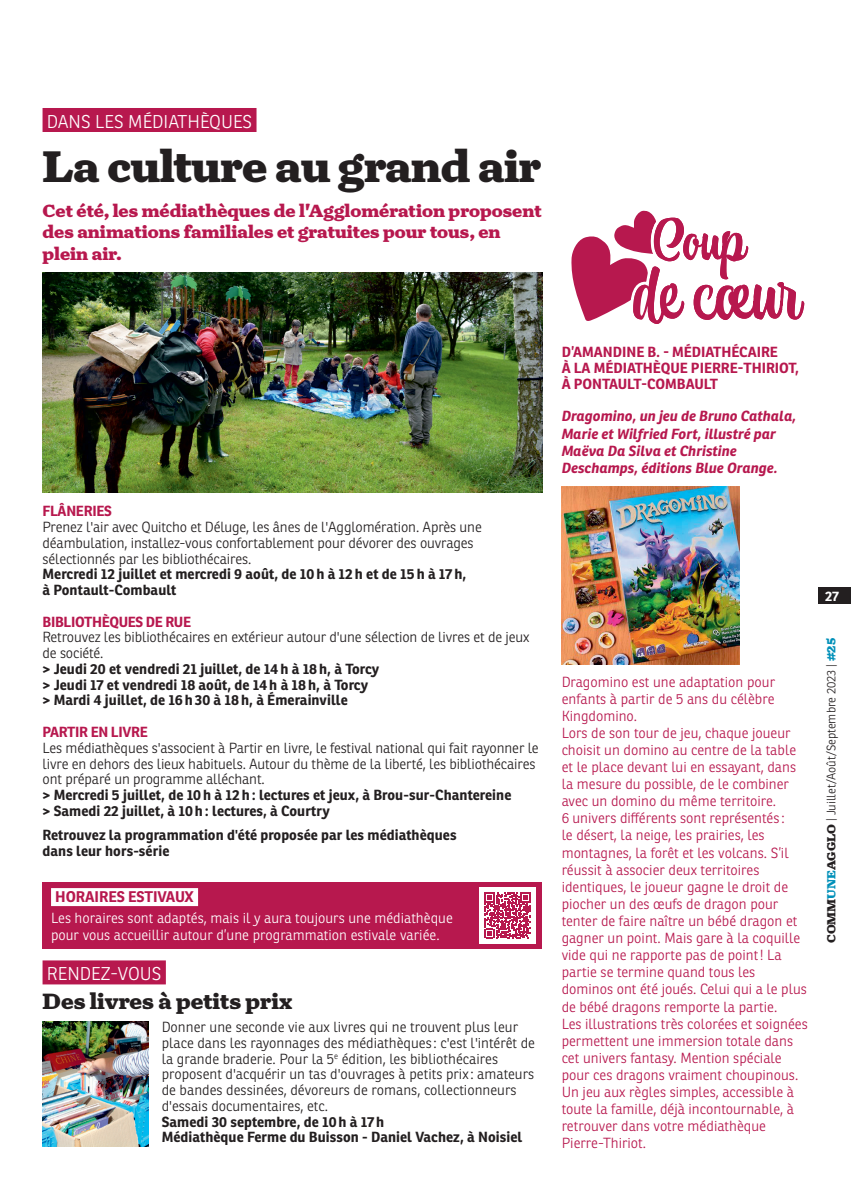
<style>
.page{position:relative;width:851px;height:1191px;background:#fff}
.page>*{position:absolute;margin:0;border:0;box-sizing:border-box;transform-origin:0 0}
.t1{font:900 45px "Turnip";letter-spacing:-.01em;color:#231f20}
.t2{font:900 22.5px "Turnip";color:#231f20}
.t3{font:900 18px/21.6px "Turnip";color:#b7184e}
.t4{font:300 18px "Ronnia";color:#fff}
.t5{font:700 15px "Ronnia";letter-spacing:-.005em;color:#b7184e}
.t6{font:300 14.25px/17.1px "Ronnia";color:#b7184e}
.t7{font:300 14.25px/15.8px "Ronnia";letter-spacing:-.01em;color:#231f20}
.t8{font:700 14.25px/15.8px "Ronnia";letter-spacing:.005em;color:#231f20}
.t9{font:700 14.25px/15.8px "Ronnia";letter-spacing:-.01em;color:#b7184e}
.t10{font:italic 700 14.25px/17.1px "Ronnia";color:#b7184e}
.t11{font:300 14.25px/17.1px "Ronnia";color:#fff}
.t12{font:700 13.5px "Ronnia";color:#fff}
.t13{font:300 12px "Ronnia";color:#231f20}
.s1{font-family:"Turnip";font-weight:900}
.s2{font-family:"Turnip";font-weight:900;color:#0090b9}
</style>
<div class="page">
<div style="left:43px;top:108px;width:213px;height:24px;background:#b7184e"></div>
<div style="left:43px;top:960px;width:123px;height:24px;background:#b7184e"></div>
<img style="left:561px;top:486px;width:178px;height:178px">
<svg style="left:571px;top:210px;width:234px;height:114px"></svg>
<div style="left:43px;top:882px;width:499px;height:66px;background:#b7184e"></div>
<div style="left:51px;top:888px;width:147px;height:18px;background:#fff"></div>
<img style="left:43px;top:272px;width:499px;height:220px">
<img style="left:42px;top:1021px;width:107px;height:125px">
<div style="left:479px;top:887px;width:57px;height:56px;background:#fff"></div>
<svg style="left:484px;top:892px;width:46px;height:46px"></svg>
<div style="left:817px;top:587px;width:33px;height:17px;background:#231f20"></div>
<p class="t4" style="left:47px;top:110px;width:207px">DANS LES MÉDIATHÈQUES</p>
<h1 class="t1" style="left:43px;top:137px;width:500px">La culture au grand air</h1>
<p class="t3" style="left:43px;top:200px;width:500px">Cet été, les médiathèques de l'Agglomération proposent des animations familiales et gratuites pour tous, en plein air.</p>
<p class="t9" style="left:43px;top:503px;width:71px">FLÂNERIES</p>
<p class="t7" style="left:43px;top:519px;width:441px">Prenez l'air avec Quitcho et Déluge, les ânes de l'Agglomération. Après une déambulation, installez-vous confortablement pour dévorer des ouvrages sélectionnés par les bibliothécaires.</p>
<p class="t8" style="left:43px;top:566px;width:425px">Mercredi 12 juillet et mercredi 9 août, de 10h à 12h et de 15h à 17h, à Pontault-Combault</p>
<p class="t9" style="left:43px;top:613px;width:150px">BIBLIOTHÈQUES DE RUE</p>
<p class="t7" style="left:43px;top:629px;width:488px">Retrouvez les bibliothécaires en extérieur autour d'une sélection de livres et de jeux de société.</p>
<p class="t8" style="left:43px;top:661px;width:338px">&gt; Jeudi 20 et vendredi 21 juillet, de 14h à 18h, à Torcy &gt; Jeudi 17 et vendredi 18 août, de 14h à 18h, à Torcy &gt; Mardi 4 juillet, de 16h30 à 18h, à Émerainville</p>
<p class="t9" style="left:43px;top:724px;width:107px">PARTIR EN LIVRE</p>
<p class="t7" style="left:43px;top:739px;width:497px">Les médiathèques s'associent à Partir en livre, le festival national qui fait rayonner le livre en dehors des lieux habituels. Autour du thème de la liberté, les bibliothécaires ont préparé un programme alléchant.</p>
<p class="t8" style="left:43px;top:787px;width:470px">&gt; Mercredi 5 juillet, de 10h à 12h: lectures et jeux, à Brou-sur-Chantereine &gt; Samedi 22 juillet, à 10h: lectures, à Courtry</p>
<p class="t8" style="left:43px;top:827px;width:415px">Retrouvez la programmation d'été proposée par les médiathèques dans leur hors-série</p>
<p class="t5" style="left:55px;top:887px;width:140px">HORAIRES ESTIVAUX</p>
<p class="t11" style="left:51px;top:909px;width:403px">Les horaires sont adaptés, mais il y aura toujours une médiathèque pour vous accueillir autour d’une programmation estivale variée.</p>
<p class="t4" style="left:47px;top:962px;width:116px">RENDEZ-VOUS</p>
<h2 class="t2" style="left:43px;top:986px;width:251px">Des livres à petits prix</h2>
<p class="t7" style="left:162px;top:1019px;width:375px">Donner une seconde vie aux livres qui ne trouvent plus leur place dans les rayonnages des médiathèques : c'est l'intérêt de la grande braderie. Pour la 5<sup>e</sup> édition, les bibliothécaires proposent d'acquérir un tas d'ouvrages à petits prix : amateurs de bandes dessinées, dévoreurs de romans, collectionneurs d'essais documentaires, etc.</p>
<p class="t8" style="left:162px;top:1113px;width:362px">Samedi 30 septembre, de 10h à 17h<br>Médiathèque Ferme du Buisson - Daniel Vachez, à Noisiel</p>
<p class="t9" style="left:561px;top:344px;width:239px">D’AMANDINE B. - MÉDIATHÉCAIRE<br>À LA MÉDIATHÈQUE PIERRE-THIRIOT,<br>À PONTAULT-COMBAULT</p>
<p class="t10" style="left:561px;top:408px;width:236px">Dragomino, un jeu de Bruno Cathala, Marie et Wilfried Fort, illustré par Maëva Da Silva et Christine Deschamps, éditions Blue Orange.</p>
<p class="t6" style="left:561px;top:673px;width:248px">Dragomino est une adaptation pour enfants à partir de 5 ans du célèbre Kingdomino.<br>Lors de son tour de jeu, chaque joueur choisit un domino au centre de la table et le place devant lui en essayant, dans la mesure du possible, de le combiner avec un domino du même territoire.<br>6 univers différents sont représentés :<br>le désert, la neige, les prairies, les montagnes, la forêt et les volcans. S’il réussit à associer deux territoires identiques, le joueur gagne le droit de piocher un des œufs de dragon pour tenter de faire naître un bébé dragon et gagner un point. Mais gare à la coquille vide qui ne rapporte pas de point! La partie se termine quand tous les dominos ont été joués. Celui qui a le plus de bébé dragons remporte la partie.<br>Les illustrations très colorées et soignées permettent une immersion totale dans cet univers fantasy. Mention spéciale pour ces dragons vraiment choupinous.<br>Un jeu aux règles simples, accessible à toute la famille, déjà incontournable, à retrouver dans votre médiathèque Pierre-Thiriot.</p>
<p class="t12" style="left:824px;top:587px;width:16px">27</p>
<p class="t13" style="left:823px;top:943px;width:307px;rotate:-90deg"><span class="s1">COMM</span><span class="s2">UNE</span><span class="s1">AGGLO</span> | Juillet/Août/Septembre 2023 | <span class="s2">#25</span></p>
</div>
